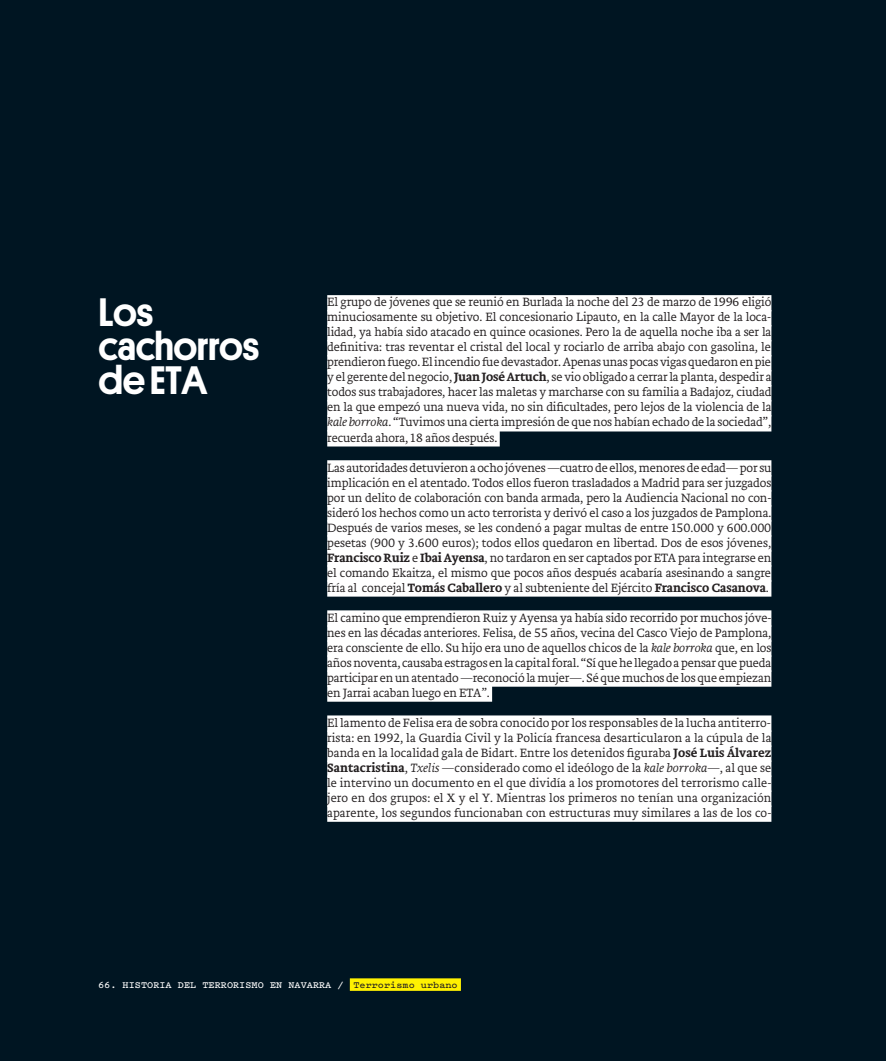
<style>
.page{position:relative;width:886px;height:1061px;background:#fff}
.page>*{position:absolute;margin:0;border:0;box-sizing:border-box;transform-origin:0 0}
.t1{font:500 40px/33.8px "Platform";letter-spacing:-.015em;color:#fff}
.t2{font:200 12.5px/15px "Brioni Text Std";letter-spacing:-.01em;color:#231f20;text-align:justify}
.t3{font:600 10px "Pitch";color:#fff}
.s1{font-weight:500}
.s2{font-style:italic}
.s3{color:#231f20}
</style>
<div class="page">
<div style="left:0;top:0;width:886px;height:1060px;background:#001522"></div>
<div style="left:327px;top:295px;width:444px;height:16px;background:#fff"></div>
<div style="left:327px;top:310px;width:444px;height:16px;background:#fff"></div>
<div style="left:327px;top:325px;width:444px;height:16px;background:#fff"></div>
<div style="left:327px;top:340px;width:444px;height:16px;background:#fff"></div>
<div style="left:327px;top:355px;width:444px;height:16px;background:#fff"></div>
<div style="left:327px;top:370px;width:444px;height:16px;background:#fff"></div>
<div style="left:327px;top:385px;width:444px;height:16px;background:#fff"></div>
<div style="left:327px;top:400px;width:444px;height:16px;background:#fff"></div>
<div style="left:327px;top:415px;width:444px;height:16px;background:#fff"></div>
<div style="left:327px;top:430px;width:173px;height:16px;background:#fff"></div>
<div style="left:327px;top:460px;width:444px;height:16px;background:#fff"></div>
<div style="left:327px;top:475px;width:444px;height:16px;background:#fff"></div>
<div style="left:327px;top:490px;width:444px;height:16px;background:#fff"></div>
<div style="left:327px;top:505px;width:444px;height:16px;background:#fff"></div>
<div style="left:327px;top:520px;width:444px;height:16px;background:#fff"></div>
<div style="left:327px;top:535px;width:444px;height:16px;background:#fff"></div>
<div style="left:327px;top:550px;width:444px;height:16px;background:#fff"></div>
<div style="left:327px;top:565px;width:444px;height:16px;background:#fff"></div>
<div style="left:327px;top:580px;width:444px;height:16px;background:#fff"></div>
<div style="left:327px;top:610px;width:444px;height:16px;background:#fff"></div>
<div style="left:327px;top:625px;width:444px;height:16px;background:#fff"></div>
<div style="left:327px;top:640px;width:444px;height:16px;background:#fff"></div>
<div style="left:327px;top:655px;width:444px;height:16px;background:#fff"></div>
<div style="left:327px;top:670px;width:444px;height:16px;background:#fff"></div>
<div style="left:327px;top:685px;width:165px;height:16px;background:#fff"></div>
<div style="left:327px;top:715px;width:444px;height:16px;background:#fff"></div>
<div style="left:327px;top:730px;width:444px;height:16px;background:#fff"></div>
<div style="left:327px;top:745px;width:444px;height:16px;background:#fff"></div>
<div style="left:327px;top:760px;width:444px;height:16px;background:#fff"></div>
<div style="left:327px;top:775px;width:444px;height:16px;background:#fff"></div>
<div style="left:327px;top:790px;width:444px;height:16px;background:#fff"></div>
<div style="left:327px;top:805px;width:444px;height:16px;background:#fff"></div>
<div style="left:350px;top:978px;width:111px;height:12px;background:#fff101"></div>
<h1 class="t1" style="left:99px;top:293px;width:162px">Los cachorros de ETA</h1>
<p class="t2" style="left:327px;top:295px;width:446px">El grupo de jóvenes que se reunió en Burlada la noche del 23 de marzo de 1996 eligió minuciosamente su objetivo. El concesionario Lipauto, en la calle Mayor de la loca&shy;lidad, ya había sido atacado en quince ocasiones. Pero la de aquella noche iba a ser la definitiva: tras reventar el cristal del local y rociarlo de arriba abajo con gasolina, le prendieron fuego. El incendio fue devastador. Apenas unas pocas vigas quedaron en pie y el gerente del negocio, <span class="s1">Juan José Artuch</span>, se vio obligado a cerrar la planta, despedir a todos sus trabajadores, hacer las maletas y marcharse con su familia a Badajoz, ciudad en la que empezó una nueva vida, no sin dificultades, pero lejos de la violencia de la <span class="s2">kale borroka</span>. “Tuvimos una cierta impresión de que nos habían echado de la sociedad”, recuerda ahora, 18 años después.</p>
<p class="t2" style="left:327px;top:460px;width:446px">Las autoridades detuvieron a ocho jóvenes —cuatro de ellos, menores de edad— por su implicación en el atentado. Todos ellos fueron trasladados a Madrid para ser juzgados por un delito de colaboración con banda armada, pero la Audiencia Nacional no con&shy;sideró los hechos como un acto terrorista y derivó el caso a los juzgados de Pamplona.<br>Después de varios meses, se les condenó a pagar multas de entre 150.000 y 600.000 pesetas (900 y 3.600 euros); todos ellos quedaron en libertad. Dos de esos jóvenes, <span class="s1">Francisco Ruiz</span> e <span class="s1">Ibai Ayensa</span>, no tardaron en ser captados por ETA para integrarse en el comando Ekaitza, el mismo que pocos años después acabaría asesinando a sangre fría al concejal <span class="s1">Tomás Caballero</span> y al subteniente del Ejército <span class="s1">Francisco Casanova</span>.</p>
<p class="t2" style="left:327px;top:610px;width:446px">El camino que emprendieron Ruiz y Ayensa ya había sido recorrido por muchos jóve&shy;nes en las décadas anteriores. Felisa, de 55 años, vecina del Casco Viejo de Pamplona, era consciente de ello. Su hijo era uno de aquellos chicos de la <span class="s2">kale borroka</span> que, en los años noventa, causaba estragos en la capital foral. “Sí que he llegado a pensar que pueda participar en un atentado —reconoció la mujer—. Sé que muchos de los que empiezan en Jarrai acaban luego en ETA”.</p>
<p class="t2" style="left:327px;top:715px;width:446px">El lamento de Felisa era de sobra conocido por los responsables de la lucha antiterro&shy;rista: en 1992, la Guardia Civil y la Policía francesa desarticularon a la cúpula de la banda en la localidad gala de Bidart. Entre los detenidos figuraba <span class="s1">José Luis Álvarez Santacristina</span>, <span class="s2">Txelis</span> —considerado como el ideólogo de la <span class="s2">kale borroka</span>—, al que se le intervino un documento en el que dividía a los promotores del terrorismo calle&shy;jero en dos grupos: el X y el Y. Mientras los primeros no tenían una organización aparente, los segundos funcionaban con estructuras muy similares a las de los co-</p>
<p class="t3" style="left:98px;top:977px;width:361px">66. HISTORIA DEL TERRORISMO EN NAVARRA / <span class="s3">Terrorismo urbano</span></p>
</div>
